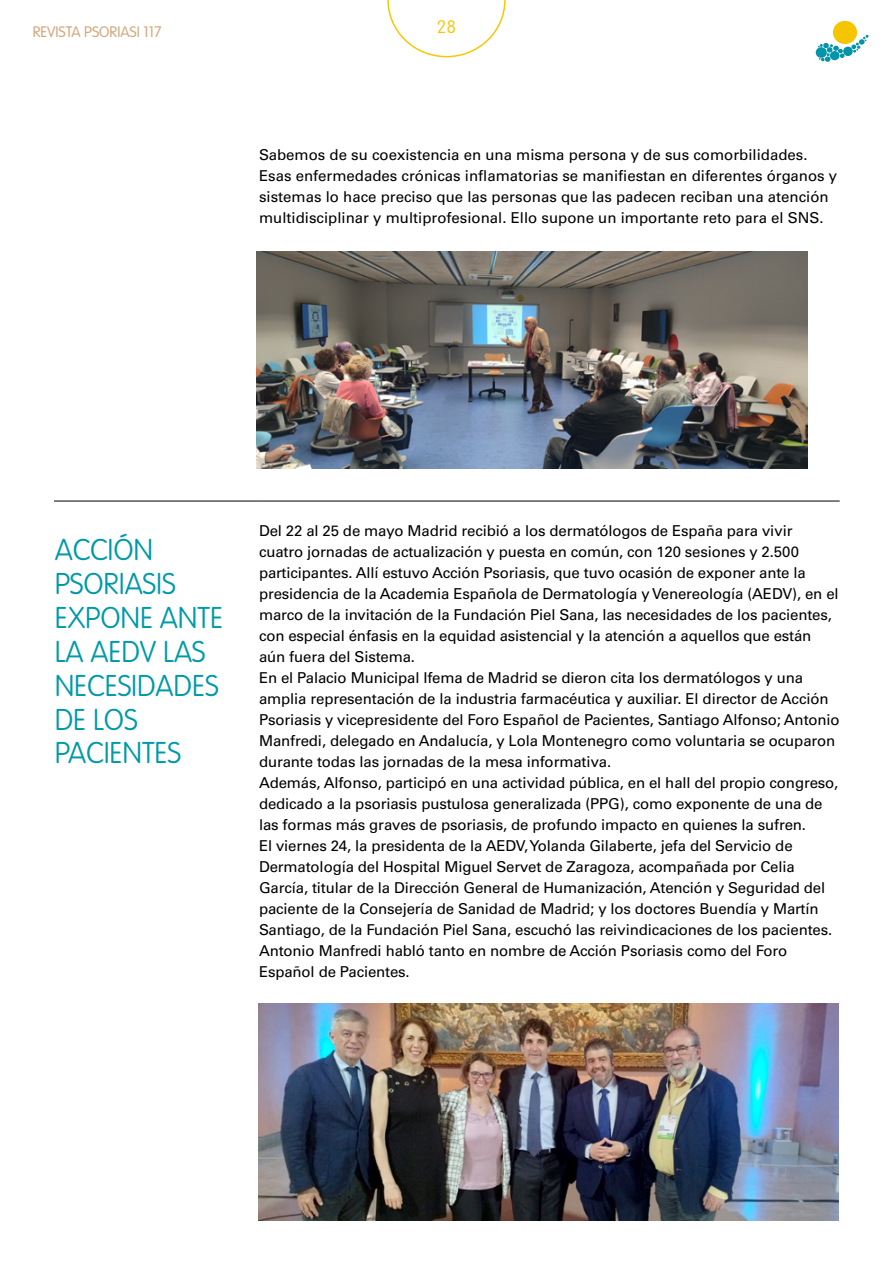
<style>
.page{position:relative;width:893px;height:1263px;background:#fff}
.page>*{position:absolute;margin:0;border:0;box-sizing:border-box;transform-origin:0 0}
.t1{font:100 29.55px/33.9px "VAG Rounded";letter-spacing:-.005em;color:#0099a8}
.t2{font:100 18px "VAG Rounded";color:#f5c500}
.t3{font:15px/21px "Univers";letter-spacing:-.01em;color:#000}
.t4{font:300 15px "VAG Rounded";color:#d4a87e}
</style>
<div class="page">
<div style="left:833px;top:21px;width:24px;height:23px;background:#f5c500;border-radius:50%"></div>
<div style="left:816px;top:47px;width:11px;height:11px;background:#0095a8;border-radius:50%"></div>
<div style="left:843px;top:47px;width:10px;height:9px;background:#0095a8;border-radius:50%"></div>
<svg style="left:818px;top:43px;width:26px;height:19px"></svg>
<svg style="left:851px;top:35px;width:17px;height:18px"></svg>
<svg style="left:387px;top:0;width:119px;height:57px"></svg>
<hr style="left:54px;top:501px;width:205px;height:1px;background:#000">
<hr style="left:259px;top:501px;width:581px;height:1px;background:#000">
<img style="left:257px;top:252px;width:550px;height:216px">
<img style="left:258px;top:1003px;width:580px;height:217px">
<p class="t4" style="left:33px;top:23px;width:130px">REVISTA PSORIASI 117</p>
<p class="t2" style="left:437px;top:16px;width:21px">28</p>
<p class="t3" style="left:259px;top:145px;width:580px">Sabemos de su coexistencia en una misma persona y de sus comorbilidades.<br>Esas enfermedades crónicas inflamatorias se manifiestan en diferentes órganos y sistemas lo hace preciso que las personas que las padecen reciban una atención multidisciplinar y multiprofesional. Ello supone un importante reto para el SNS.</p>
<h1 class="t1" style="left:55px;top:534px;width:170px">ACCIÓN<br>PSORIASIS<br>EXPONE ANTE<br>LA AEDV LAS<br>NECESIDADES<br>DE LOS<br>PACIENTES</h1>
<p class="t3" style="left:259px;top:520px;width:582px">Del 22 al 25 de mayo Madrid recibió a los dermatólogos de España para vivir cuatro jornadas de actualización y puesta en común, con 120 sesiones y 2.500 participantes. Allí estuvo Acción Psoriasis, que tuvo ocasión de exponer ante la presidencia de la Academia Española de Dermatología y Venereología (AEDV), en el marco de la invitación de la Fundación Piel Sana, las necesidades de los pacientes, con especial énfasis en la equidad asistencial y la atención a aquellos que están aún fuera del Sistema.<br>En el Palacio Municipal Ifema de Madrid se dieron cita los dermatólogos y una amplia representación de la industria farmacéutica y auxiliar. El director de Acción Psoriasis y vicepresidente del Foro Español de Pacientes, Santiago Alfonso; Antonio Manfredi, delegado en Andalucía, y Lola Montenegro como voluntaria se ocuparon durante todas las jornadas de la mesa informativa.<br>Además, Alfonso, participó en una actividad pública, en el hall del propio congreso, dedicado a la psoriasis pustulosa generalizada (PPG), como exponente de una de las formas más graves de psoriasis, de profundo impacto en quienes la sufren.<br>El viernes 24, la presidenta de la AEDV, Yolanda Gilaberte, jefa del Servicio de Dermatología del Hospital Miguel Servet de Zaragoza, acompañada por Celia García, titular de la Dirección General de Humanización, Atención y Seguridad del paciente de la Consejería de Sanidad de Madrid; y los doctores Buendía y Martín Santiago, de la Fundación Piel Sana, escuchó las reivindicaciones de los pacientes.<br>Antonio Manfredi habló tanto en nombre de Acción Psoriasis como del Foro Español de Pacientes.</p>
</div>
